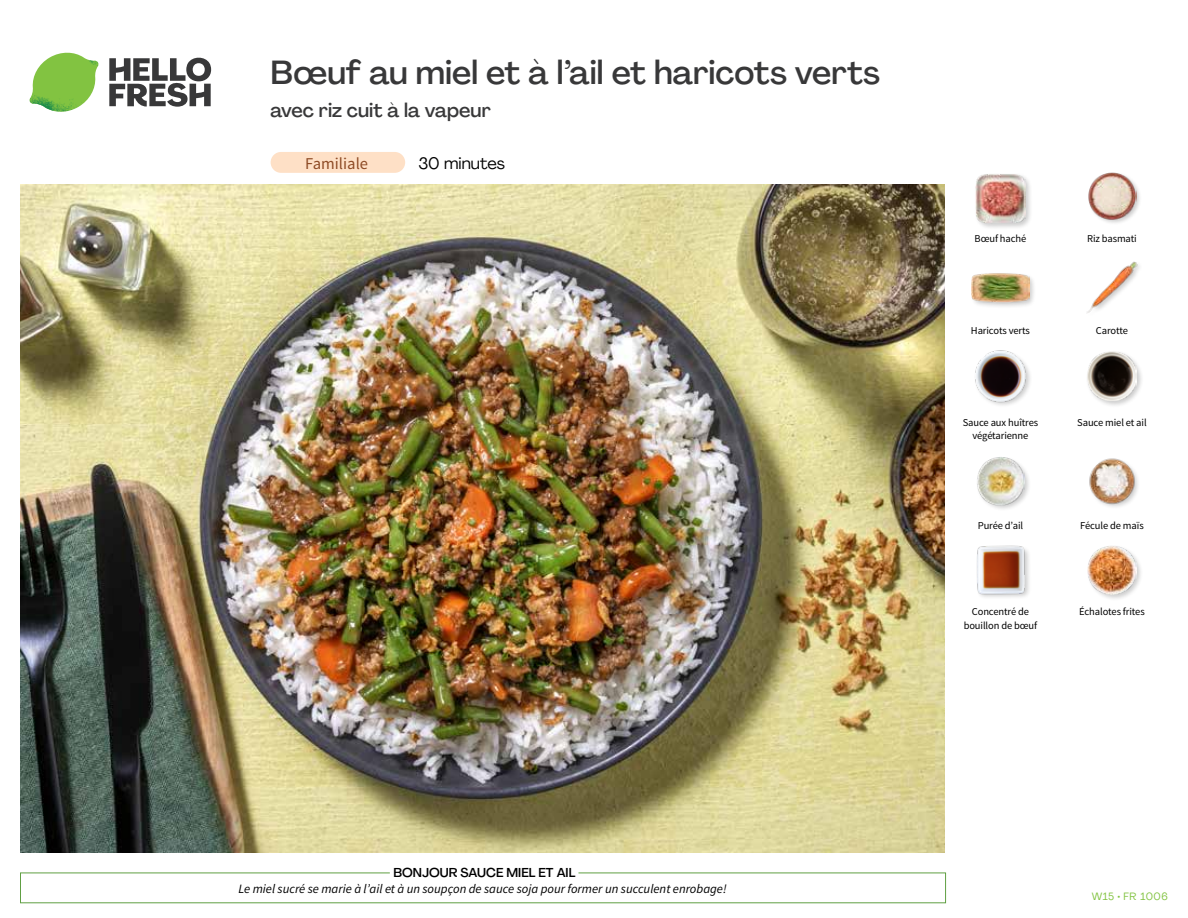
<style>
.page{position:relative;width:1188px;height:918px;background:#fff}
.page>*{position:absolute;margin:0;border:0;box-sizing:border-box;transform-origin:0 0}
.t1{font:500 33px "Agrandir";color:#383839}
.t2{font:500 19.5px "Agrandir";color:#383839}
.t3{font:16.5px "Source Sans Pro";color:#8e4b25}
.t4{font:16.5px "Agrandir";color:#000}
.t5{font:italic 12.75px "Source Sans Pro";color:#000}
.t6{font:500 12.75px "Agrandir";color:#000}
.t7{font:10.5px/13.5px "Source Sans Pro";letter-spacing:-.01em;color:#000;text-align:center}
.t8{font:10.5px "Agrandir";letter-spacing:.05em;color:#82c341}
</style>
<div class="page">
<svg style="left:109px;top:57px;width:102px;height:50px"></svg>
<svg style="left:34px;top:53px;width:62px;height:40px"></svg>
<img style="left:67px;top:53px;width:32px;height:26px">
<img style="left:33px;top:75px;width:59px;height:11px">
<img style="left:29px;top:79px;width:61px;height:33px">
<img style="left:65px;top:86px;width:27px;height:25px">
<div style="left:20px;top:873px;width:926px;height:30px;border:1px solid #609f43"></div>
<div style="left:390px;top:865px;width:188px;height:15px;background:#fff"></div>
<img style="left:21px;top:184px;width:924px;height:668px">
<div style="left:271px;top:152px;width:134px;height:21px;background:#fee0c6;border-radius:10px"></div>
<div style="left:1086px;top:544px;width:58px;height:57px;background:#000;opacity:.2"></div>
<img style="left:1087px;top:545px;width:50px;height:50px">
<img style="left:977px;top:545px;width:52px;height:52px">
<img style="left:1089px;top:458px;width:49px;height:49px">
<div style="left:976px;top:456px;width:55px;height:56px;background:#000;opacity:.2"></div>
<img style="left:976px;top:457px;width:49px;height:48px">
<div style="left:1085px;top:350px;width:59px;height:58px;background:#000;opacity:.2"></div>
<img style="left:1087px;top:351px;width:50px;height:50px">
<img style="left:975px;top:350px;width:54px;height:55px">
<img style="left:1087px;top:261px;width:53px;height:52px">
<div style="left:970px;top:271px;width:66px;height:39px;background:#000;opacity:.2"></div>
<img style="left:972px;top:271px;width:57px;height:39px">
<div style="left:1088px;top:172px;width:54px;height:54px;background:#000;opacity:.2"></div>
<img style="left:1088px;top:172px;width:49px;height:49px">
<div style="left:974px;top:172px;width:59px;height:58px;background:#000;opacity:.2"></div>
<img style="left:975px;top:173px;width:51px;height:51px">
<h1 class="t1" style="left:271px;top:52px;width:611px">Bœuf au miel et à l’ail et haricots verts</h1>
<h2 class="t2" style="left:271px;top:98px;width:222px">avec riz cuit à la vapeur</h2>
<h3 class="t4" style="left:418px;top:153px;width:88px">30 minutes</h3>
<h3 class="t3" style="left:305px;top:153px;width:64px">Familiale</h3>
<p class="t7" style="left:975px;top:232px;width:53px">Bœuf haché</p>
<p class="t7" style="left:1087px;top:232px;width:51px">Riz basmati</p>
<p class="t7" style="left:971px;top:324px;width:61px">Haricots verts</p>
<p class="t7" style="left:1096px;top:324px;width:34px">Carotte</p>
<p class="t7" style="left:963px;top:416px;width:77px">Sauce aux huîtres végétarienne</p>
<p class="t7" style="left:1077px;top:416px;width:71px">Sauce miel et ail</p>
<p class="t7" style="left:978px;top:519px;width:47px">Purée d’ail</p>
<p class="t7" style="left:1080px;top:519px;width:65px">Fécule de maïs</p>
<p class="t7" style="left:964px;top:605px;width:75px">Concentré de bouillon de bœuf</p>
<p class="t7" style="left:1079px;top:605px;width:67px">Échalotes frites</p>
<p class="t6" style="left:394px;top:864px;width:183px">BONJOUR SAUCE MIEL ET AIL</p>
<p class="t5" style="left:238px;top:881px;width:490px">Le miel sucré se marie à l’ail et à un soupçon de sauce soja pour former un succulent enrobage!</p>
<p class="t8" style="left:1092px;top:890px;width:78px">W15 • FR 1006</p>
</div>
